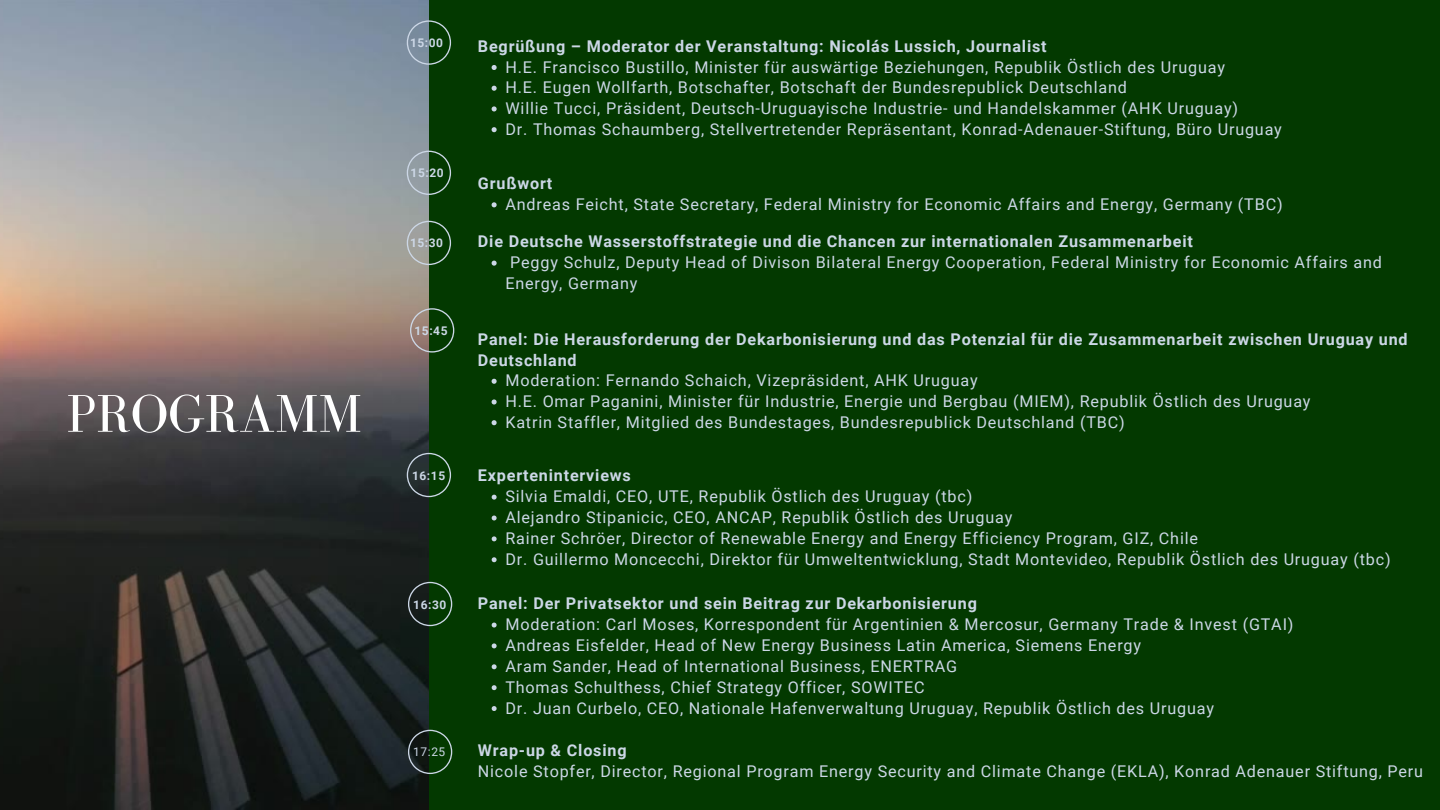
<style>
.page{position:relative;width:1440px;height:810px;background:#033900}
.page>*{position:absolute;margin:0;border:0;box-sizing:border-box;transform-origin:0 0}
.t1{font:54.6px "Bodoni FLF";color:#fff}
.t2{font:16.2px/20.7px "Roboto";letter-spacing:.05em;color:#ccd7e6}
.t3{font:700 16.2px/20.7px "Roboto";letter-spacing:.05em;color:#ccd7e6}
.t4{font:700 11.9px "Roboto";letter-spacing:.05em;color:#ccd7e6}
.t5{font:11.9px "Roboto";color:#ccd7e6}
</style>
<div class="page">
<img style="left:0;top:0;width:429px;height:810px">
<svg style="left:407px;top:20px;width:44px;height:45px"></svg>
<svg style="left:407px;top:151px;width:44px;height:44px"></svg>
<svg style="left:407px;top:221px;width:44px;height:44px"></svg>
<svg style="left:410px;top:308px;width:44px;height:45px"></svg>
<svg style="left:407px;top:453px;width:44px;height:44px"></svg>
<svg style="left:408px;top:582px;width:44px;height:44px"></svg>
<svg style="left:408px;top:730px;width:44px;height:44px"></svg>
<svg style="left:492px;top:65px;width:5px;height:5px"></svg>
<svg style="left:492px;top:86px;width:5px;height:5px"></svg>
<svg style="left:492px;top:106px;width:5px;height:5px"></svg>
<svg style="left:492px;top:127px;width:5px;height:5px"></svg>
<svg style="left:492px;top:623px;width:5px;height:5px"></svg>
<svg style="left:492px;top:643px;width:5px;height:5px"></svg>
<svg style="left:492px;top:664px;width:5px;height:5px"></svg>
<svg style="left:492px;top:685px;width:5px;height:5px"></svg>
<svg style="left:492px;top:706px;width:5px;height:5px"></svg>
<svg style="left:492px;top:261px;width:5px;height:5px"></svg>
<svg style="left:492px;top:379px;width:5px;height:5px"></svg>
<svg style="left:492px;top:399px;width:5px;height:6px"></svg>
<svg style="left:492px;top:420px;width:5px;height:5px"></svg>
<svg style="left:492px;top:495px;width:5px;height:5px"></svg>
<svg style="left:492px;top:516px;width:5px;height:4px"></svg>
<svg style="left:492px;top:536px;width:5px;height:5px"></svg>
<svg style="left:492px;top:557px;width:5px;height:5px"></svg>
<svg style="left:492px;top:202px;width:5px;height:5px"></svg>
<p class="t1" style="left:67px;top:384px;width:297px">PROGRAMM</p>
<p class="t4" style="left:410px;top:36px;width:35px">15:00</p>
<p class="t3" style="left:478px;top:36px;width:570px">Begrüßung – Moderator der Veranstaltung: Nicolás Lussich, Journalist</p>
<p class="t2" style="left:505px;top:57px;width:721px">H.E. Francisco Bustillo, Minister für auswärtige Beziehungen, Republik Östlich des Uruguay</p>
<p class="t2" style="left:505px;top:77px;width:623px">H.E. Eugen Wollfarth, Botschafter, Botschaft der Bundesrepublick Deutschland</p>
<p class="t2" style="left:505px;top:98px;width:734px">Willie Tucci, Präsident, Deutsch-Uruguayische Industrie- und Handelskammer (AHK Uruguay)</p>
<p class="t2" style="left:505px;top:119px;width:778px">Dr. Thomas Schaumberg, Stellvertretender Repräsentant, Konrad-Adenauer-Stiftung, Büro Uruguay</p>
<p class="t4" style="left:411px;top:166px;width:35px">15:20</p>
<p class="t3" style="left:478px;top:173px;width:76px">Grußwort</p>
<p class="t2" style="left:505px;top:194px;width:779px">Andreas Feicht, State Secretary, Federal Ministry for Economic Affairs and Energy, Germany (TBC)</p>
<p class="t4" style="left:410px;top:236px;width:35px">15:30</p>
<p class="t3" style="left:478px;top:232px;width:716px">Die Deutsche Wasserstoffstrategie und die Chancen zur internationalen Zusammenarbeit</p>
<p class="t2" style="left:505px;top:252px;width:878px">Peggy Schulz, Deputy Head of Divison Bilateral Energy Cooperation, Federal Ministry for Economic Affairs and<br>Energy, Germany</p>
<p class="t4" style="left:414px;top:323px;width:35px">15:45</p>
<p class="t3" style="left:478px;top:329px;width:931px">Panel: Die Herausforderung der Dekarbonisierung und das Potenzial für die Zusammenarbeit zwischen Uruguay und<br>Deutschland</p>
<p class="t2" style="left:505px;top:370px;width:474px">Moderation: Fernando Schaich, Vizepräsident, AHK Uruguay</p>
<p class="t2" style="left:505px;top:391px;width:807px">H.E. Omar Paganini, Minister für Industrie, Energie und Bergbau (MIEM), Republik Östlich des Uruguay</p>
<p class="t2" style="left:505px;top:412px;width:621px">Katrin Staffler, Mitglied des Bundestages, Bundesrepublick Deutschland (TBC)</p>
<p class="t4" style="left:412px;top:469px;width:35px">16:15</p>
<p class="t3" style="left:478px;top:466px;width:154px">Experteninterviews</p>
<p class="t2" style="left:505px;top:486px;width:468px">Silvia Emaldi, CEO, UTE, Republik Östlich des Uruguay (tbc)</p>
<p class="t2" style="left:505px;top:507px;width:509px">Alejandro Stipanicic, CEO, ANCAP, Republik Östlich des Uruguay</p>
<p class="t2" style="left:505px;top:528px;width:694px">Rainer Schröer, Director of Renewable Energy and Energy Efficiency Program, GIZ, Chile</p>
<p class="t2" style="left:505px;top:549px;width:887px">Dr. Guillermo Moncecchi, Direktor für Umweltentwicklung, Stadt Montevideo, Republik Östlich des Uruguay (tbc)</p>
<p class="t4" style="left:413px;top:598px;width:35px">16:30</p>
<p class="t3" style="left:478px;top:594px;width:500px">Panel: Der Privatsektor und sein Beitrag zur Dekarbonisierung</p>
<p class="t2" style="left:505px;top:614px;width:790px">Moderation: Carl Moses, Korrespondent für Argentinien &amp; Mercosur, Germany Trade &amp; Invest (GTAI)</p>
<p class="t2" style="left:505px;top:635px;width:637px">Andreas Eisfelder, Head of New Energy Business Latin America, Siemens Energy</p>
<p class="t2" style="left:505px;top:656px;width:453px">Aram Sander, Head of International Business, ENERTRAG</p>
<p class="t2" style="left:505px;top:677px;width:421px">Thomas Schulthess, Chief Strategy Officer, SOWITEC</p>
<p class="t2" style="left:505px;top:698px;width:710px">Dr. Juan Curbelo, CEO, Nationale Hafenverwaltung Uruguay, Republik Östlich des Uruguay</p>
<p class="t5" style="left:413px;top:745px;width:34px">17:25</p>
<p class="t3" style="left:478px;top:740px;width:150px">Wrap-up &amp; Closing</p>
<p class="t2" style="left:478px;top:761px;width:947px">Nicole Stopfer, Director, Regional Program Energy Security and Climate Change (EKLA), Konrad Adenauer Stiftung, Peru</p>
</div>
